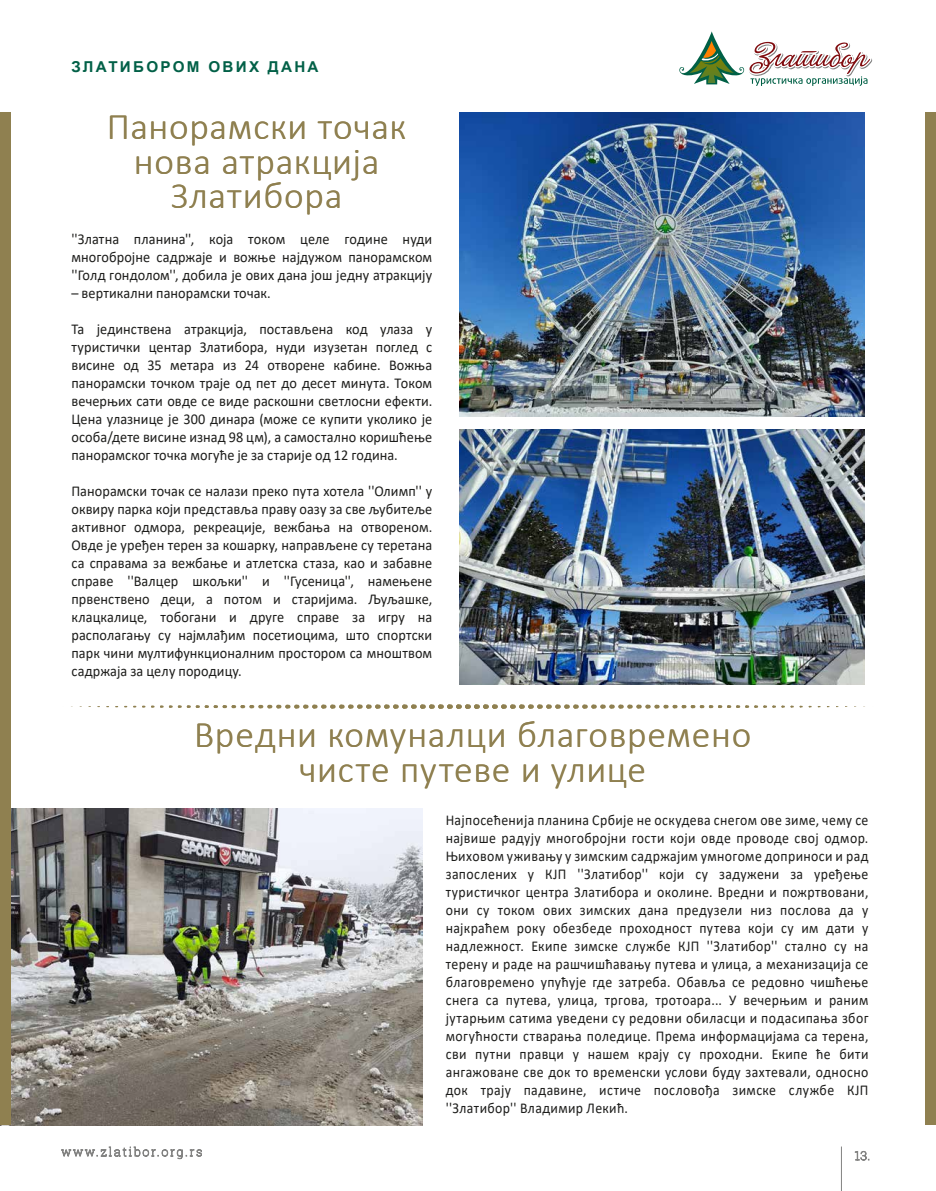
<style>
.page{position:relative;width:936px;height:1191px;background:#fff}
.page>*{position:absolute;margin:0;border:0;box-sizing:border-box;transform-origin:0 0}
.t1{font:300 37.5px/34.5px "Calibri";letter-spacing:.02em;color:#8f8050;text-align:center}
.t2{font:15px/18px "Calibri";letter-spacing:.005em;color:#1d1d1b;text-align:justify;scale:.95 1}
.t3{font:15px/18px "Calibri";letter-spacing:.005em;color:#1d1d1b;text-align:justify;scale:.92 1}
.t4{font:700 15px "Arial";letter-spacing:.15em;color:#026047}
</style>
<div class="page">
<img style="left:10px;top:808px;width:412px;height:317px">
<div style="left:925px;top:112px;width:10px;height:1013px;background:#8f8050"></div>
<div style="left:0;top:112px;width:10px;height:1013px;background:#8f8050"></div>
<svg style="left:679px;top:31px;width:194px;height:55px"></svg>
<svg style="left:854px;top:1151px;width:15px;height:10px"></svg>
<svg style="left:61px;top:1146px;width:141px;height:14px"></svg>
<hr style="left:841px;top:1146px;width:1px;height:45px;background:#838382">
<svg style="left:160px;top:704px;width:624px;height:5px"></svg>
<img style="left:459px;top:112px;width:405px;height:304px">
<img style="left:459px;top:430px;width:405px;height:254px">
<p class="t4" style="left:71px;top:57px;width:249px">ЗЛАТИБОРОМ ОВИХ ДАНА</p>
<h1 class="t1" style="left:107px;top:109px;width:301px">Панорамски точак нова атракција<br>Златибора</h1>
<p class="t2" style="left:71px;top:230px;width:381px">''Златна планина'', која током целе године нуди многобројне садржаје и вожње најдужом панорамском ''Голд гондолом'', добила је ових дана још једну атракцију</p>
<p class="t2" style="left:71px;top:284px;width:211px">– вертикални панорамски точак.</p>
<p class="t2" style="left:71px;top:320px;width:381px">Та јединствена атракција, постављена код улаза у туристички центар Златибора, нуди изузетан поглед с висине од 35 метара из 24 отворене кабине. Вожња панорамски точком траје од пет до десет минута. Током вечерњих сати овде се виде раскошни светлосни ефекти.<br>Цена улазнице је 300 динара (може се купити уколико је особа/дете висине изнад 98 цм), а самостално коришћење панорамског точка могуће је за старије од 12 година.</p>
<p class="t2" style="left:71px;top:482px;width:381px">Панорамски точак се налази преко пута хотела ''Олимп'' у оквиру парка који представља праву оазу за све љубитеље активног одмора, рекреације, вежбања на отвореном.<br>Овде је уређен терен за кошарку, направљене су теретана са справама за вежбање и атлетска стаза, као и забавне справе ''Валцер шкољки'' и ''Гусеница'', намењене првенствено деци, а потом и старијима. Љуљашке, клацкалице, тобогани и друге справе за игру на располагању су најмлађим посетиоцима, што спортски парк чини мултифункционалним простором са мноштвом садржаја за целу породицу.</p>
<h1 class="t1" style="left:194px;top:717px;width:558px">Вредни комуналци благовремено чисте путеве и улице</h1>
<p class="t3" style="left:446px;top:810px;width:461px">Најпосећенија планина Србије не оскудева снегом ове зиме, чему се највише радују многобројни гости који овде проводе свој одмор.<br>Њиховом уживању у зимским садржајим умногоме доприноси и рад запослених у КЈП ''Златибор'' који су задужени за уређење туристичког центра Златибора и околине. Вредни и пожртвовани, они су током ових зимских дана предузели низ послова да у најкраћем року обезбеде проходност путева који су им дати у надлежност. Екипе зимске службе КЈП ''Златибор'' стално су на терену и раде на рашчишћавању путева и улица, а механизација се благовремено упућује где затреба. Обавља се редовно чишћење снега са путева, улица, тргова, тротоара... У вечерњим и раним јутарњим сатима уведени су редовни обиласци и подасипања због могућности стварања поледице. Према информацијама са терена, сви путни правци у нашем крају су проходни. Екипе ће бити ангажоване све док то временски услови буду захтевали, односно док трају падавине, истиче пословођа зимске службе КЈП ''Златибор'' Владимир Лекић.</p>
</div>
